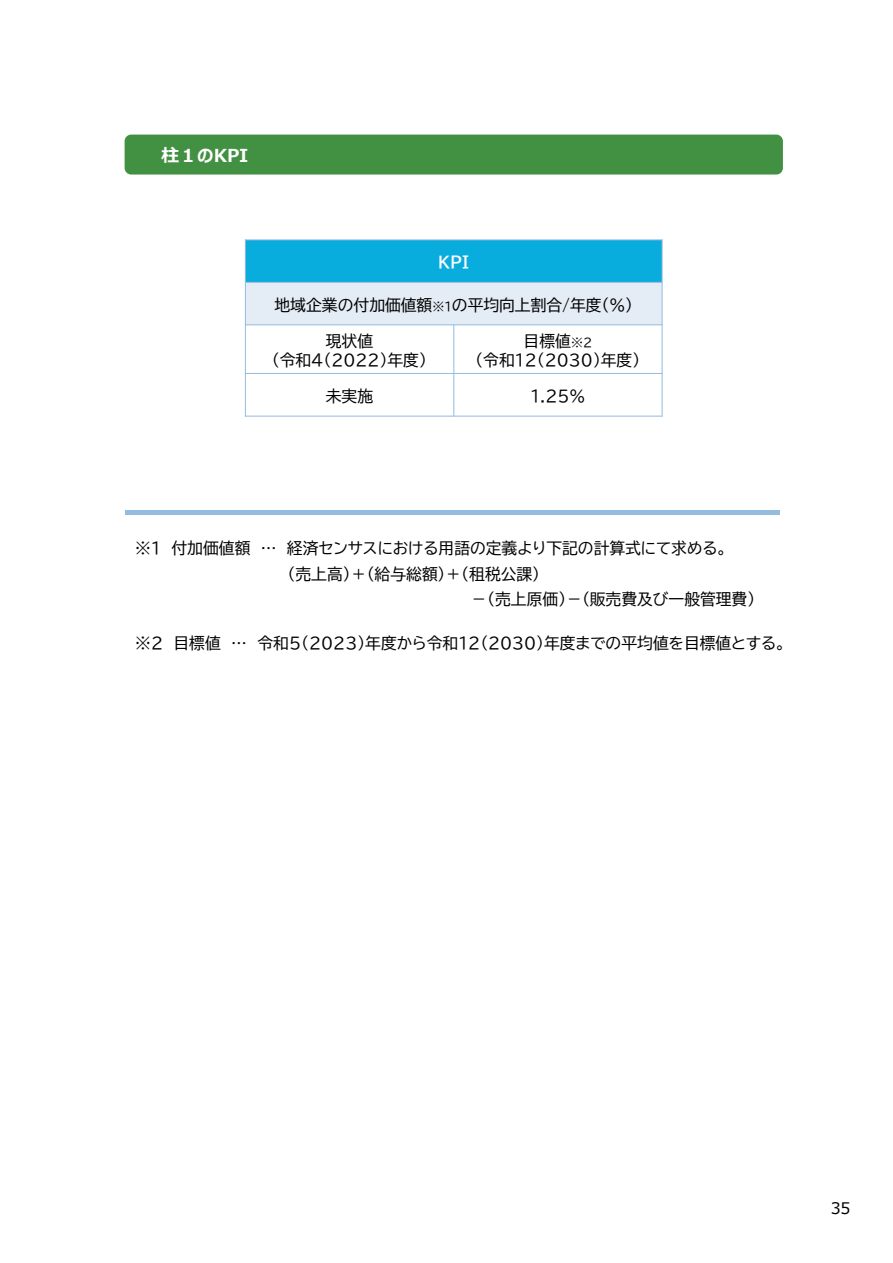
<style>
.page{position:relative;width:893px;height:1263px;background:#fff}
.page>*{position:absolute;margin:0;border:0;box-sizing:border-box;transform-origin:0 0}
.t1{font:700 17.85px "Meiryo UI";color:#fff}
.t2{font:15.9px "Meiryo";color:#000}
.t3{font:15.75px/18.9px "BIZ UDP Gothic";letter-spacing:.005em;color:#000;text-align:center}
.t4{font:15.75px "BIZ UDP Gothic Bold";color:#fff}
.s1{font-size:12px}
</style>
<div class="page">
<div style="left:125px;top:135px;width:658px;height:40px;background:#429042;border-radius:7px"></div>
<div style="left:245px;top:240px;width:417px;height:42px;background:#08acdd"></div>
<div style="left:245px;top:282px;width:417px;height:43px;background:#e4ecf5"></div>
<hr style="left:453px;top:324px;width:1px;height:92px;background:#94bbe0">
<hr style="left:245px;top:282px;width:417px;height:1px;background:#94bbe0">
<hr style="left:245px;top:324px;width:417px;height:1px;background:#94bbe0">
<hr style="left:245px;top:373px;width:417px;height:1px;background:#94bbe0">
<hr style="left:245px;top:239px;width:1px;height:177px;background:#94bbe0">
<hr style="left:662px;top:239px;width:1px;height:177px;background:#94bbe0">
<hr style="left:245px;top:239px;width:417px;height:1px;background:#94bbe0">
<hr style="left:245px;top:416px;width:417px;height:1px;background:#94bbe0">
<hr style="left:125px;top:510px;width:654px;height:4px;background:#94bbe0">
<p class="t1" style="left:161px;top:143px;width:89px">柱１のKPI</p>
<p class="t4" style="left:438px;top:254px;width:33px">KPI</p>
<p class="t3" style="left:274px;top:295px;width:360px">地域企業の付加価値額<span class="s1">※１</span>の平均向上割合/年度（％）</p>
<p class="t3" style="left:272px;top:331px;width:157px">現状値<br>（令和4（2022）年度）</p>
<p class="t3" style="left:475px;top:331px;width:167px">目標値<span class="s1">※２<br></span>（令和12（2030）年度）</p>
<p class="t3" style="left:326px;top:386px;width:49px">未実施</p>
<p class="t3" style="left:531px;top:386px;width:56px">1.25％</p>
<p class="t3" style="left:135px;top:539px;width:593px">※１ 付加価値額 … 経済センサスにおける用語の定義より下記の計算式にて求める。</p>
<p class="t3" style="left:287px;top:564px;width:254px">（売上高）＋（給与総額）＋（租税公課）</p>
<p class="t3" style="left:471px;top:590px;width:286px">－（売上原価）－（販売費及び一般管理費）</p>
<p class="t3" style="left:135px;top:634px;width:652px">※２ 目標値 … 令和５（２０２３）年度から令和１２（２０３０）年度までの平均値を目標値とする。</p>
<p class="t2" style="left:831px;top:1199px;width:21px">35</p>
</div>
